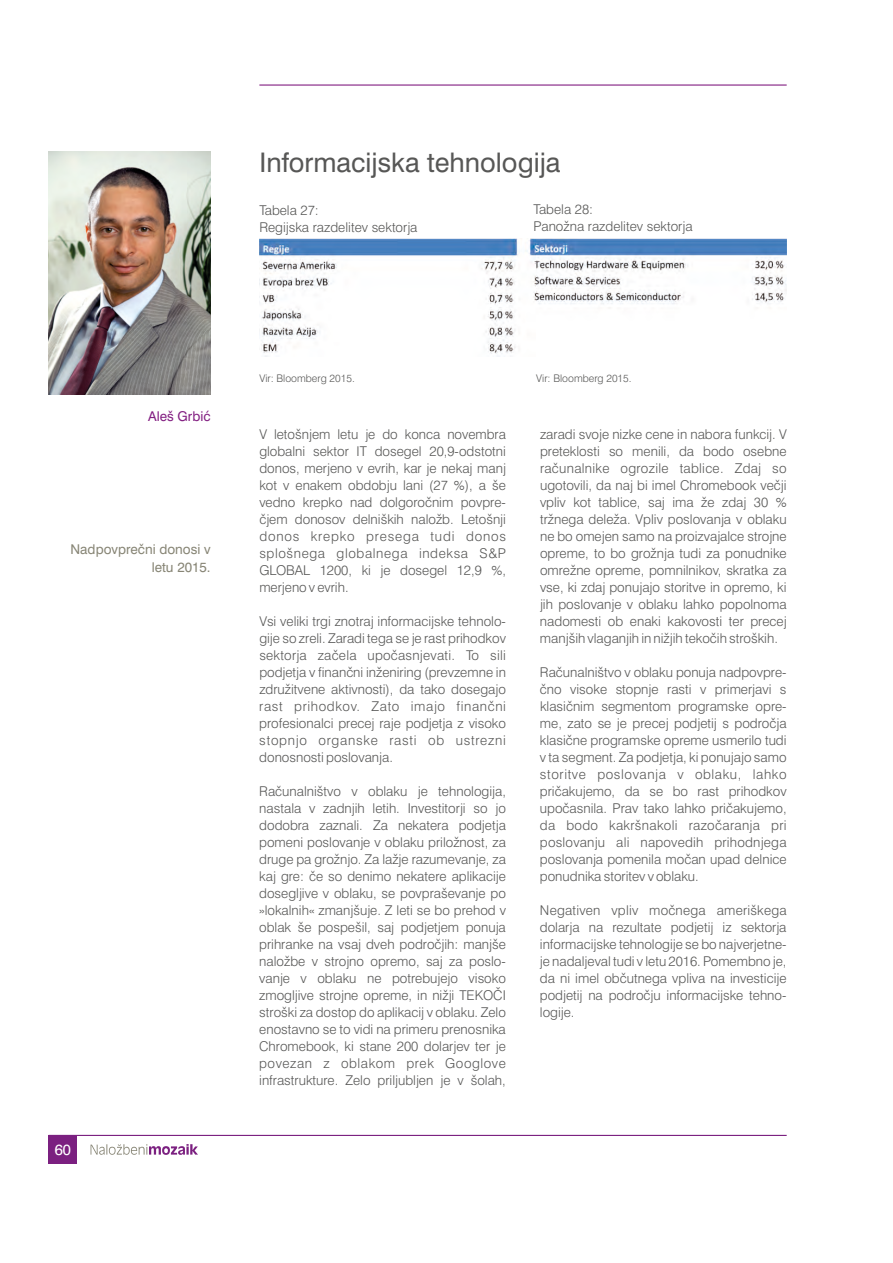
<style>
.page{position:relative;width:893px;height:1263px;background:#fff}
.page>*{position:absolute;margin:0;border:0;box-sizing:border-box;transform-origin:0 0}
.t1{font:27px "Swiss 721 BT";color:#575756}
.t2{font:15px "Swiss";color:#fff}
.t3{font:300 13.5px/17px "Swiss 721 BT";color:#575756}
.t4{font:300 13.5px "Swiss 721 BT";letter-spacing:.045em;color:#575756}
.t5{font:300 13.5px "Swiss 721 BT";letter-spacing:.02em;color:#575756}
.t6{font:300 13.5px "Swiss 721 BT";letter-spacing:.025em;color:#575756}
.t7{font:300 13.5px "Swiss 721 BT";letter-spacing:.055em;color:#575756}
.t8{font:13.5px/17.9px "Swiss 721 BT";color:#878575;text-align:right}
.t9{font:300 13.5px "Swiss 721 BT";letter-spacing:.06em;color:#575756}
.t10{font:13.5px "Swiss 721 BT";color:#832082}
.t11{font:300 10.5px "Swiss 721 BT";color:#575756}
</style>
<div class="page">
<img style="left:259px;top:238px;width:528px;height:119px">
<img style="left:49px;top:151px;width:162px;height:243px">
<svg style="left:91px;top:1144px;width:107px;height:11px"></svg>
<div style="left:49px;top:1135px;width:28px;height:28px;background:#7b2080"></div>
<hr style="left:259px;top:84px;width:528px;height:2px;background:#832082">
<hr style="left:49px;top:1135px;width:738px;height:1px;background:#7b2080">
<h1 class="t1" style="left:259px;top:152px;width:303px">Informacijska tehnologija</h1>
<p class="t3" style="left:259px;top:204px;width:160px;line-height:16.2px">Tabela 27:<br>Regijska razdelitev sektorja</p>
<p class="t3" style="left:534px;top:203px;width:160px;line-height:16.2px">Tabela 28:<br>Panožna razdelitev sektorja</p>
<p class="t10" style="left:148px;top:411px;width:64px">Aleš Grbić</p>
<p class="t8" style="left:71px;top:541px;width:142px">Nadpovprečni donosi v letu 2015.</p>
<p class="t2" style="left:55px;top:1144px;width:18px">60</p>
<p class="t11" style="left:259px;top:374px;width:97px">Vir: Bloomberg 2015.</p>
<p class="t11" style="left:536px;top:374px;width:97px">Vir: Bloomberg 2015.</p>
<p class="t3" style="left:259px;top:427px;width:248px">V letošnjem letu je do konca novembra</p>
<p class="t3" style="left:540px;top:427px;width:248px">zaradi svoje nizke cene in nabora funkcij. V</p>
<p class="t3" style="left:259px;top:444px;width:248px">globalni sektor IT dosegel 20,9-odstotni</p>
<p class="t3" style="left:540px;top:444px;width:248px">preteklosti so menili, da bodo osebne</p>
<p class="t3" style="left:259px;top:461px;width:248px">donos, merjeno v evrih, kar je nekaj manj</p>
<p class="t5" style="left:540px;top:463px;width:248px">računalnike ogrozile tablice. Zdaj so</p>
<p class="t3" style="left:259px;top:478px;width:248px">kot v enakem obdobju lani (27 %), a še</p>
<p class="t3" style="left:540px;top:478px;width:248px">ugotovili, da naj bi imel Chromebook večji</p>
<p class="t3" style="left:259px;top:495px;width:248px">vedno krepko nad dolgoročnim povpre-</p>
<p class="t3" style="left:540px;top:495px;width:248px">vpliv kot tablice, saj ima že zdaj 30 %</p>
<p class="t3" style="left:259px;top:512px;width:248px">čjem donosov delniških naložb. Letošnji</p>
<p class="t3" style="left:540px;top:512px;width:248px">tržnega deleža. Vpliv poslovanja v oblaku</p>
<p class="t9" style="left:259px;top:531px;width:248px">donos krepko presega tudi donos</p>
<p class="t3" style="left:540px;top:529px;width:248px">ne bo omejen samo na proizvajalce strojne</p>
<p class="t4" style="left:259px;top:548px;width:248px">splošnega globalnega indeksa S&amp;P</p>
<p class="t3" style="left:540px;top:546px;width:248px">opreme, to bo grožnja tudi za ponudnike</p>
<p class="t3" style="left:259px;top:563px;width:248px">GLOBAL 1200, ki je dosegel 12,9 %,</p>
<p class="t3" style="left:540px;top:563px;width:248px">omrežne opreme, pomnilnikov, skratka za</p>
<p class="t3" style="left:259px;top:580px;width:91px">merjeno v evrih.</p>
<p class="t3" style="left:540px;top:580px;width:248px">vse, ki zdaj ponujajo storitve in opremo, ki jih poslovanje v oblaku lahko popolnoma</p>
<p class="t3" style="left:259px;top:614px;width:248px">Vsi veliki trgi znotraj informacijske tehnolo-</p>
<p class="t3" style="left:540px;top:614px;width:248px">nadomesti ob enaki kakovosti ter precej</p>
<p class="t3" style="left:259px;top:631px;width:248px">gije so zreli. Zaradi tega se je rast prihodkov</p>
<p class="t3" style="left:540px;top:631px;width:239px">manjših vlaganjih in nižjih tekočih stroških.</p>
<p class="t3" style="left:259px;top:648px;width:248px">sektorja začela upočasnjevati. To sili podjetja v finančni inženiring (prevzemne in</p>
<p class="t3" style="left:540px;top:665px;width:248px">Računalništvo v oblaku ponuja nadpovpre-</p>
<p class="t3" style="left:259px;top:682px;width:248px">združitvene aktivnosti), da tako dosegajo</p>
<p class="t3" style="left:540px;top:682px;width:248px">čno visoke stopnje rasti v primerjavi s</p>
<p class="t4" style="left:259px;top:701px;width:248px">rast prihodkov. Zato imajo finančni</p>
<p class="t3" style="left:540px;top:699px;width:248px">klasičnim segmentom programske opre-</p>
<p class="t3" style="left:259px;top:716px;width:248px">profesionalci precej raje podjetja z visoko</p>
<p class="t3" style="left:540px;top:716px;width:248px">me, zato se je precej podjetij s področja</p>
<p class="t7" style="left:259px;top:735px;width:248px">stopnjo organske rasti ob ustrezni</p>
<p class="t3" style="left:540px;top:733px;width:248px">klasične programske opreme usmerilo tudi</p>
<p class="t3" style="left:259px;top:750px;width:135px">donosnosti poslovanja.</p>
<p class="t3" style="left:540px;top:750px;width:248px">v ta segment. Za podjetja, ki ponujajo samo storitve poslovanja v oblaku, lahko</p>
<p class="t3" style="left:259px;top:784px;width:248px">Računalništvo v oblaku je tehnologija,</p>
<p class="t3" style="left:540px;top:784px;width:248px">pričakujemo, da se bo rast prihodkov</p>
<p class="t3" style="left:259px;top:801px;width:248px">nastala v zadnjih letih. Investitorji so jo</p>
<p class="t3" style="left:540px;top:801px;width:248px">upočasnila. Prav tako lahko pričakujemo,</p>
<p class="t3" style="left:259px;top:818px;width:248px">dodobra zaznali. Za nekatera podjetja</p>
<p class="t6" style="left:540px;top:820px;width:248px">da bodo kakršnakoli razočaranja pri</p>
<p class="t3" style="left:259px;top:835px;width:248px">pomeni poslovanje v oblaku priložnost, za</p>
<p class="t3" style="left:540px;top:835px;width:248px">poslovanju ali napovedih prihodnjega</p>
<p class="t3" style="left:259px;top:852px;width:248px">druge pa grožnjo. Za lažje razumevanje, za</p>
<p class="t3" style="left:540px;top:852px;width:248px">poslovanja pomenila močan upad delnice</p>
<p class="t3" style="left:259px;top:869px;width:248px">kaj gre: če so denimo nekatere aplikacije</p>
<p class="t3" style="left:540px;top:869px;width:160px">ponudnika storitev v oblaku.</p>
<p class="t3" style="left:259px;top:886px;width:248px">dosegljive v oblaku, se povpraševanje po »lokalnih« zmanjšuje. Z leti se bo prehod v</p>
<p class="t3" style="left:540px;top:903px;width:248px">Negativen vpliv močnega ameriškega</p>
<p class="t3" style="left:259px;top:920px;width:248px">oblak še pospešil, saj podjetjem ponuja</p>
<p class="t3" style="left:540px;top:920px;width:248px">dolarja na rezultate podjetij iz sektorja</p>
<p class="t3" style="left:259px;top:937px;width:248px">prihranke na vsaj dveh področjih: manjše</p>
<p class="t3" style="left:540px;top:937px;width:248px">informacijske tehnologije se bo najverjetne-</p>
<p class="t3" style="left:259px;top:954px;width:248px">naložbe v strojno opremo, saj za poslo-</p>
<p class="t3" style="left:540px;top:954px;width:248px">je nadaljeval tudi v letu 2016. Pomembno je,</p>
<p class="t3" style="left:259px;top:971px;width:248px">vanje v oblaku ne potrebujejo visoko</p>
<p class="t3" style="left:540px;top:971px;width:248px">da ni imel občutnega vpliva na investicije</p>
<p class="t3" style="left:259px;top:988px;width:248px">zmogljive strojne opreme, in nižji TEKOČI</p>
<p class="t3" style="left:540px;top:988px;width:248px">podjetij na področju informacijske tehno-</p>
<p class="t3" style="left:259px;top:1005px;width:248px">stroški za dostop do aplikacij v oblaku. Zelo</p>
<p class="t3" style="left:540px;top:1005px;width:36px">logije.</p>
<p class="t3" style="left:259px;top:1022px;width:248px;text-align:justify">enostavno se to vidi na primeru prenosnika Chromebook, ki stane 200 dolarjev ter je povezan z oblakom prek Googlove infrastrukture. Zelo priljubljen je v šolah,</p>
</div>
